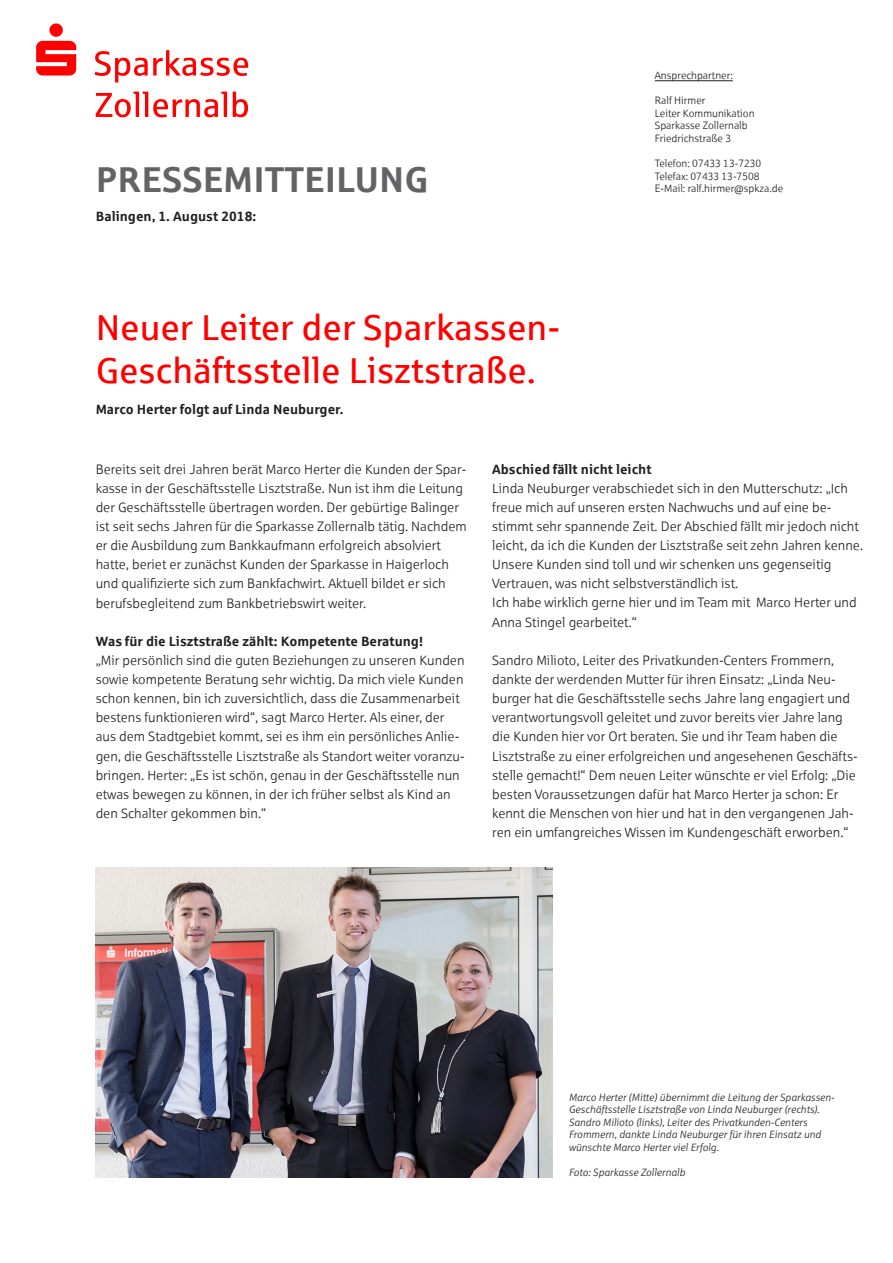
<style>
.page{position:relative;width:893px;height:1263px;background:#fff}
.page>*{position:absolute;margin:0;border:0;box-sizing:border-box;transform-origin:0 0}
.t1{font:36px/43.2px "Sparkasse Rg";color:#f00}
.t2{font:700 36px "Sparkasse Rg";color:#636366}
.t3{font:13.5px/19.2px "Sparkasse Lt";color:#231f20}
.t4{font:700 13.5px "Sparkasse Rg";color:#231f20}
.t5{font:italic 10.5px/12.6px "Sparkasse Lt";color:#231f20}
.t6{font:10.5px/12.6px "Sparkasse Lt";color:#231f20}
</style>
<div class="page">
<svg style="left:96px;top:92px;width:152px;height:25px"></svg>
<svg style="left:36px;top:23px;width:212px;height:59px"></svg>
<hr style="left:655px;top:80px;width:78px;height:1px;background:#231f20">
<img style="left:96px;top:867px;width:457px;height:311px">
<h1 class="t2" style="left:96px;top:156px;width:334px">PRESSEMITTEILUNG</h1>
<p class="t4" style="left:96px;top:207px;width:162px">Balingen, 1. August 2018:</p>
<h1 class="t1" style="left:96px;top:304px;width:466px">Neuer Leiter der Sparkassen-<br>Geschäftsstelle Lisztstraße.</h1>
<p class="t4" style="left:96px;top:401px;width:249px">Marco Herter folgt auf Linda Neuburger.</p>
<p class="t6" style="left:655px;top:69px;width:79px">Ansprechpartner:</p>
<p class="t6" style="left:655px;top:94px;width:101px">Ralf Hirmer<br>Leiter Kommunikation<br>Sparkasse Zollernalb<br>Friedrichstraße 3</p>
<p class="t6" style="left:655px;top:157px;width:130px">Telefon: 07433 13-7230<br>Telefax: 07433 13-7508<br>E-Mail: ralf.hirmer@spkza.de</p>
<p class="t3" style="left:96px;top:459px;width:372px">Bereits seit drei Jahren berät Marco Herter die Kunden der Spar&shy;kasse in der Geschäftsstelle Lisztstraße. Nun ist ihm die Leitung der Geschäftsstelle übertragen worden. Der gebürtige Balinger ist seit sechs Jahren für die Sparkasse Zollernalb tätig. Nachdem er die Ausbildung zum Bankkaufmann erfolgreich absolviert hatte, beriet er zunächst Kunden der Sparkasse in Haigerloch und qualifizierte sich zum Bankfachwirt. Aktuell bildet er sich berufsbegleitend zum Bankbetriebswirt weiter.</p>
<p class="t4" style="left:96px;top:632px;width:329px">Was für die Lisztstraße zählt: Kompetente Beratung!</p>
<p class="t3" style="left:96px;top:650px;width:371px">„Mir persönlich sind die guten Beziehungen zu unseren Kunden sowie kompetente Beratung sehr wichtig. Da mich viele Kunden schon kennen, bin ich zuversichtlich, dass die Zusammenarbeit bestens funktionieren wird“, sagt Marco Herter. Als einer, der aus dem Stadtgebiet kommt, sei es ihm ein persönliches Anlie&shy;gen, die Geschäftsstelle Lisztstraße als Standort weiter voranzu&shy;bringen. Herter: „Es ist schön, genau in der Geschäftsstelle nun etwas bewegen zu können, in der ich früher selbst als Kind an den Schalter gekommen bin.“</p>
<p class="t4" style="left:492px;top:460px;width:161px">Abschied fällt nicht leicht</p>
<p class="t3" style="left:492px;top:478px;width:372px">Linda Neuburger verabschiedet sich in den Mutterschutz: „Ich freue mich auf unseren ersten Nachwuchs und auf eine be&shy;stimmt sehr spannende Zeit. Der Abschied fällt mir jedoch nicht leicht, da ich die Kunden der Lisztstraße seit zehn Jahren kenne.<br>Unsere Kunden sind toll und wir schenken uns gegenseitig Vertrauen, was nicht selbstverständlich ist.<br>Ich habe wirklich gerne hier und im Team mit Marco Herter und Anna Stingel gearbeitet.“</p>
<p class="t3" style="left:492px;top:650px;width:367px">Sandro Milioto, Leiter des Privatkunden-Centers Frommern, dankte der werdenden Mutter für ihren Einsatz: „Linda Neu&shy;burger hat die Geschäftsstelle sechs Jahre lang engagiert und verantwortungsvoll geleitet und zuvor bereits vier Jahre lang die Kunden hier vor Ort beraten. Sie und ihr Team haben die Lisztstraße zu einer erfolgreichen und angesehenen Geschäfts&shy;stelle gemacht!“ Dem neuen Leiter wünschte er viel Erfolg: „Die besten Voraussetzungen dafür hat Marco Herter ja schon: Er kennt die Menschen von hier und hat in den vergangenen Jah&shy;ren ein umfangreiches Wissen im Kundengeschäft erworben.“</p>
<p class="t5" style="left:569px;top:1090px;width:267px">Marco Herter (Mitte) übernimmt die Leitung der Sparkassen-Geschäftsstelle Lisztstraße von Linda Neuburger (rechts).<br>Sandro Milioto (links), Leiter des Privatkunden-Centers Frommern, dankte Linda Neuburger für ihren Einsatz und wünschte Marco Herter viel Erfolg.</p>
<p class="t5" style="left:569px;top:1166px;width:118px">Foto: Sparkasse Zollernalb</p>
</div>
